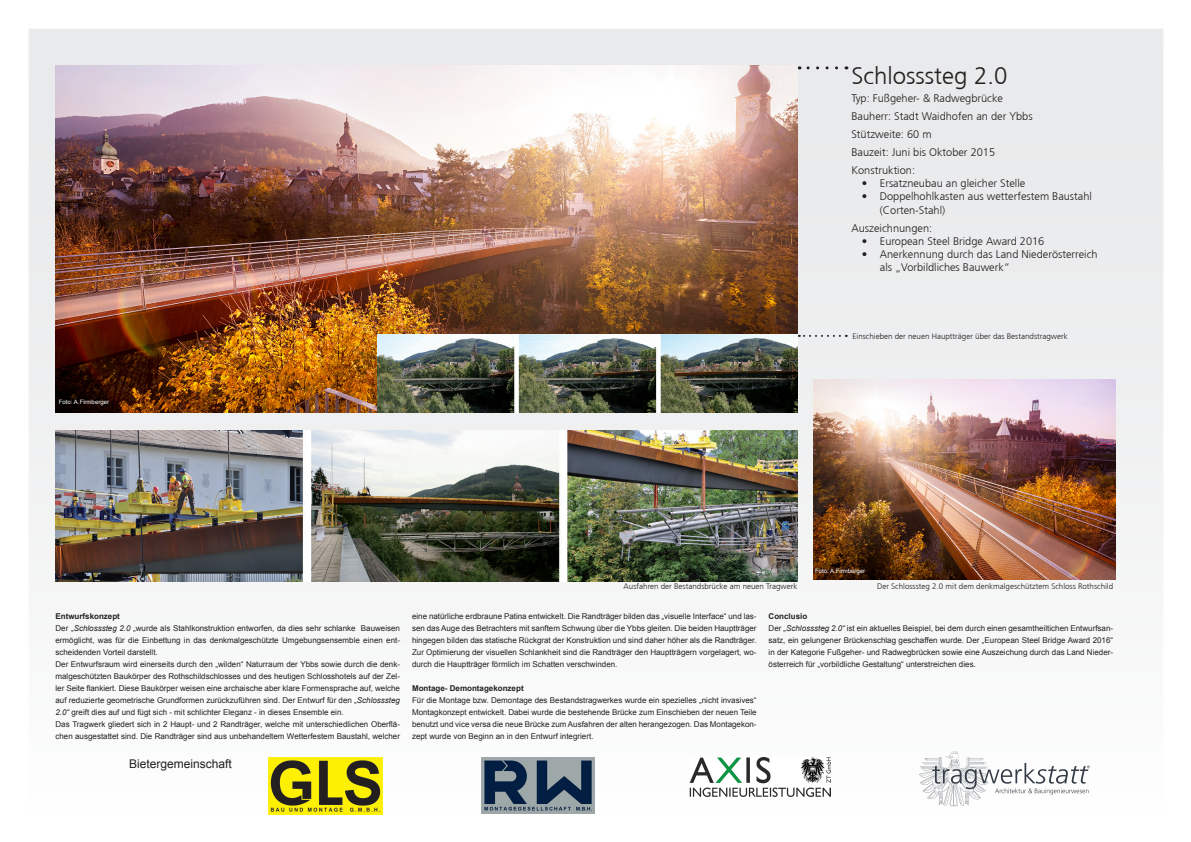
<style>
.page{position:relative;width:1191px;height:842px;background:#fff}
.page>*{position:absolute;margin:0;border:0;box-sizing:border-box;transform-origin:0 0}
.t1{font:300 24px "Frutiger";color:#231f20}
.t2{font:12px "Arial";color:#231f20}
.t3{font:300 11px/13.2px "Frutiger";color:#231f20}
.t4{font:8px/12px "Arial";color:#231f20;text-align:justify}
.t5{font:300 8px "Frutiger";color:#231f20}
.t6{font:700 8px "Arial";color:#231f20}
.t7{font:6px "Arial";color:#fff}
.s1{font-style:italic}
</style>
<div class="page">
<div style="left:28px;top:28px;width:1135px;height:786px;background:#f5f6f6"></div>
<svg style="left:919px;top:752px;width:170px;height:54px"></svg>
<svg style="left:799px;top:66px;width:37px;height:3px"></svg>
<img style="left:55px;top:66px;width:742px;height:347px">
<img style="left:55px;top:430px;width:742px;height:151px">
<img style="left:378px;top:334px;width:419px;height:79px">
<img style="left:813px;top:379px;width:302px;height:201px">
<svg style="left:799px;top:335px;width:47px;height:2px"></svg>
<img style="left:689px;top:757px;width:141px;height:39px">
<img style="left:269px;top:757px;width:113px;height:57px">
<img style="left:481px;top:757px;width:113px;height:57px">
<p class="t7" style="left:59px;top:398px;width:52px">Foto: A.Firmberger</p>
<p class="t1" style="left:851px;top:62px;width:158px">Schlosssteg 2.0</p>
<p class="t3" style="left:851px;top:92px;width:153px">Typ: Fußgeher- &amp; Radwegbrücke</p>
<p class="t3" style="left:851px;top:110px;width:183px">Bauherr: Stadt Waidhofen an der Ybbs</p>
<p class="t3" style="left:851px;top:128px;width:82px">Stützweite: 60 m</p>
<p class="t3" style="left:851px;top:146px;width:145px">Bauzeit: Juni bis Oktober 2015</p>
<p class="t3" style="left:851px;top:164px;width:65px">Konstruktion:</p>
<p class="t3" style="left:862px;top:177px;width:165px">• Ersatzneubau an gleicher Stelle</p>
<p class="t3" style="left:880px;top:190px;width:214px;text-indent:-18px">• Doppelhohlkasten aus wetterfestem Baustahl (Corten-Stahl)</p>
<p class="t3" style="left:851px;top:221px;width:82px">Auszeichnungen:</p>
<p class="t3" style="left:862px;top:234px;width:184px">• European Steel Bridge Award 2016</p>
<p class="t3" style="left:880px;top:248px;width:219px;text-indent:-18px">• Anerkennung durch das Land Niederösterreich als „Vorbildliches Bauwerk“</p>
<p class="t5" style="left:852px;top:332px;width:217px">Einschieben der neuen Hauptträger über das Bestandstragwerk</p>
<p class="t6" style="left:55px;top:611px;width:66px">Entwurfskonzept</p>
<p class="t4" style="left:55px;top:622px;width:346px">Der „<span class="s1">Schlosssteg 2.0</span> „wurde als Stahlkonstruktion entworfen, da dies sehr schlanke Bauweisen ermöglicht, was für die Einbettung in das denkmalgeschützte Umgebungsensemble einen ent&shy;scheidenden Vorteil darstellt.</p>
<p class="t4" style="left:55px;top:658px;width:346px">Der Entwurfsraum wird einerseits durch den „wilden“ Naturraum der Ybbs sowie durch die denk&shy;malgeschützten Baukörper des Rothschildschlosses und des heutigen Schlosshotels auf der Zel&shy;ler Seite flankiert. Diese Baukörper weisen eine archaische aber klare Formensprache auf, welche auf reduzierte geometrische Grundformen zurückzuführen sind. Der Entwurf für den „<span class="s1">Schlosssteg 2.0“</span> greift dies auf und fügt sich - mit schlichter Eleganz - in dieses Ensemble ein.</p>
<p class="t4" style="left:55px;top:718px;width:346px">Das Tragwerk gliedert sich in 2 Haupt- und 2 Randträger, welche mit unterschiedlichen Oberflä&shy;chen ausgestattet sind. Die Randträger sind aus unbehandeltem Wetterfestem Baustahl, welcher</p>
<p class="t2" style="left:129px;top:756px;width:104px">Bietergemeinschaft</p>
<p class="t7" style="left:815px;top:566px;width:52px">Foto: A.Firmberger</p>
<p class="t5" style="left:623px;top:582px;width:175px">Ausfahren der Bestandsbrücke am neuen Tragwerk</p>
<p class="t5" style="left:877px;top:582px;width:238px">Der Schlosssteg 2.0 mit dem denkmalgeschütztem Schloss Rothschild</p>
<p class="t4" style="left:412px;top:610px;width:346px">eine natürliche erdbraune Patina entwickelt. Die Randträger bilden das „visuelle Interface“ und las&shy;sen das Auge des Betrachters mit sanftem Schwung über die Ybbs gleiten. Die beiden Hauptträger hingegen bilden das statische Rückgrat der Konstruktion und sind daher höher als die Randträger.<br>Zur Optimierung der visuellen Schlankheit sind die Randträger den Hauptträgern vorgelagert, wo&shy;durch die Hauptträger förmlich im Schatten verschwinden.</p>
<p class="t6" style="left:412px;top:683px;width:113px">Montage- Demontagekonzept</p>
<p class="t4" style="left:412px;top:694px;width:346px">Für die Montage bzw. Demontage des Bestandstragwerkes wurde ein spezielles „nicht invasives“ Montagkonzept entwickelt. Dabei wurde die bestehende Brücke zum Einschieben der neuen Teile benutzt und vice versa die neue Brücke zum Ausfahren der alten herangezogen. Das Montagekon&shy;zept wurde von Beginn an in den Entwurf integriert.</p>
<p class="t6" style="left:768px;top:611px;width:40px">Conclusio</p>
<p class="t4" style="left:768px;top:622px;width:346px">Der <span class="s1">„Schlosssteg 2.0“</span> ist ein aktuelles Beispiel, bei dem durch einen gesamtheiltichen Entwurfsan&shy;satz, ein gelungener Brückenschlag geschaffen wurde. Der „European Steel Bridge Award 2016“ in der Kategorie Fußgeher- und Radwegbrücken sowie eine Auszeichung durch das Land Nieder&shy;österreich für „vorbildliche Gestaltung“ unterstreichen dies.</p>
</div>
